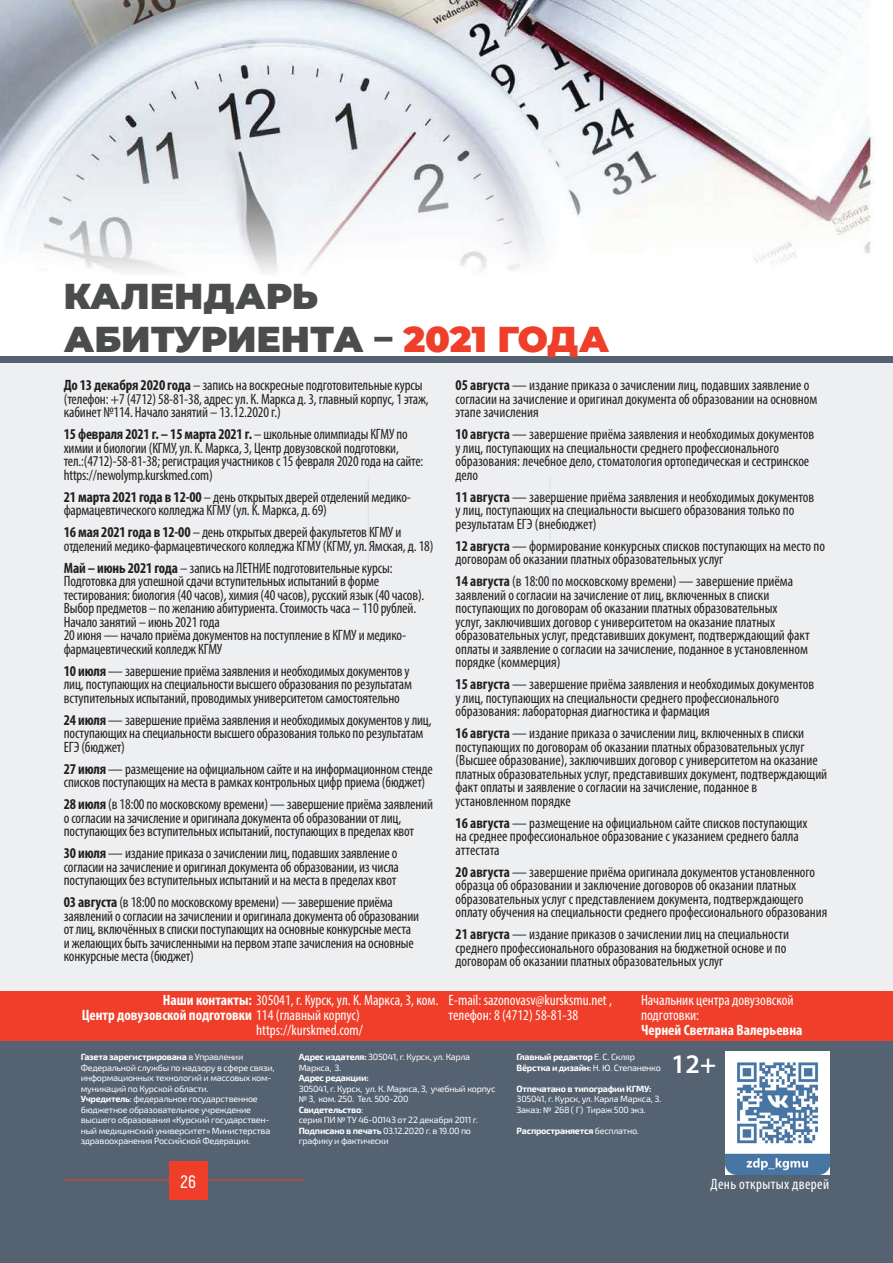
<style>
.page{position:relative;width:893px;height:1263px;background:#556272}
.page>*{position:absolute;margin:0;border:0;box-sizing:border-box;transform-origin:0 0}
.t1{font:900 36px/43.2px "Montserrat";color:#4b4c4d}
.t2{font:600 27px "Myriad Pro";color:#fff}
.t3{font:600 18px "Akrobat";color:#fff}
.t4{font:condensed 15px/13.5px "Myriad Pro";letter-spacing:-.005em;color:#231f20}
.t5{font:condensed 15px/15px "Myriad Pro";color:#fff}
.t6{font:700 condensed 15px "Myriad Pro";color:#fff}
.t7{font:condensed 15px "Myriad Pro";letter-spacing:.025em;color:#fff}
.t8{font:9px/10.5px "Exo 2.0";letter-spacing:-.03em;color:#fff}
.t9{font:700 9px/10.5px "Exo 2.0";letter-spacing:-.03em;color:#fff}
.s1{color:#ef3e29}
.s2{font-weight:700}
.s3{font-weight:400}
.s4{font-family:"Myriad Pro"}
</style>
<div class="page">
<hr style="left:64px;top:1179px;width:239px;height:1px;background:#ef3e29">
<div style="left:169px;top:1161px;width:38px;height:38px;background:#ef3e29"></div>
<img style="left:0;top:0;width:893px;height:355px">
<img style="left:725px;top:1051px;width:104px;height:123px">
<div style="left:0;top:363px;width:893px;height:628px;background:#edeff0"></div>
<div style="left:0;top:991px;width:893px;height:50px;background:#ef3e29"></div>
<hr style="left:368px;top:478px;width:1px;height:122px;background:#d8dfe6">
<hr style="left:550px;top:478px;width:1px;height:122px;background:#d8dfe6">
<h1 class="t1" style="left:64px;top:272px;width:547px">КАЛЕНДАРЬ<br>АБИТУРИЕНТА – <span class="s1">2021 ГОДА</span></h1>
<p class="t4" style="left:64px;top:378px;width:366px"><span class="s2">До 13 декабря 2020 года</span> – запись на воскресные подготовительные курсы (телефон: +7 (4712) 58-81-38, адрес: ул. К. Маркса д. 3, главный корпус, 1 этаж, кабинет №114. Начало занятий – 13.12.2020 г.)</p>
<p class="t4" style="left:64px;top:427px;width:361px"><span class="s2">15 февраля 2021 г. – 15 марта 2021 г.</span> – школьные олимпиады КГМУ по химии и биологии (КГМУ, ул. К. Маркса, 3, Центр довузовской подготовки, тел.:(4712)-58-81-38; регистрация участников с 15 февраля 2020 года на сайте: https://newolymp.kurskmed.com)</p>
<p class="t4" style="left:64px;top:490px;width:349px"><span class="s2">21 марта 2021 года в 12-00</span> – день открытых дверей отделений медико&shy;фармацевтического колледжа КГМУ (ул. К. Маркса, д. 69)</p>
<p class="t4" style="left:64px;top:525px;width:371px"><span class="s2">16 мая 2021 года в 12-00</span> – день открытых дверей факультетов КГМУ и отделений медико-фармацевтического колледжа КГМУ (КГМУ, ул. Ямская, д. 18)</p>
<p class="t4" style="left:64px;top:561px;width:362px"><span class="s2">Май – июнь 2021 года</span> – запись на ЛЕТНИЕ подготовительные курсы:<br>Подготовка для успешной сдачи вступительных испытаний в форме тестирования: биология (40 часов), химия (40 часов), русский язык (40 часов).<br>Выбор предметов – по желанию абитуриента. Стоимость часа – 110 рублей.<br>Начало занятий – июнь 2021 года<br>20 июня — начало приёма документов на поступление в КГМУ и медико&shy;фармацевтический колледж КГМУ</p>
<p class="t4" style="left:64px;top:664px;width:350px"><span class="s2">10 июля</span> — завершение приёма заявления и необходимых документов у лиц, поступающих на специальности высшего образования по результатам вступительных испытаний, проводимых университетом самостоятельно</p>
<p class="t4" style="left:64px;top:713px;width:369px"><span class="s2">24 июля</span> — завершение приёма заявления и необходимых документов у лиц, поступающих на специальности высшего образования только по результатам<br>ЕГЭ (бюджет)</p>
<p class="t4" style="left:64px;top:762px;width:371px"><span class="s2">27 июля</span> — размещение на официальном сайте и на информационном стенде списков поступающих на места в рамках контрольных цифр приема (бюджет)</p>
<p class="t4" style="left:64px;top:797px;width:371px"><span class="s2">28 июля</span> (в 18:00 по московскому времени) — завершение приёма заявлений о согласии на зачисление и оригинала документа об образовании от лиц, поступающих без вступительных испытаний, поступающих в пределах квот</p>
<p class="t4" style="left:64px;top:846px;width:337px;text-align:justify"><span class="s2">30 июля</span> — издание приказа о зачислении лиц, подавших заявление о согласии на зачисление и оригинал документа об образовании, из числа поступающих без вступительных испытаний и на места в пределах квот</p>
<p class="t4" style="left:64px;top:895px;width:357px"><span class="s2">03 августа</span> (в 18:00 по московскому времени) — завершение приёма заявлений о согласии на зачислении и оригинала документа об образовании от лиц, включённых в списки поступающих на основные конкурсные места и желающих быть зачисленными на первом этапе зачисления на основные конкурсные места (бюджет)</p>
<p class="t4" style="left:455px;top:378px;width:363px"><span class="s2">05 августа</span> — издание приказа о зачислении лиц, подавших заявление о согласии на зачисление и оригинал документа об образовании на основном этапе зачисления</p>
<p class="t4" style="left:455px;top:427px;width:360px"><span class="s2">10 августа</span> — завершение приёма заявления и необходимых документов у лиц, поступающих на специальности среднего профессионального образования: лечебное дело, стоматология ортопедическая и сестринское дело</p>
<p class="t4" style="left:455px;top:490px;width:360px"><span class="s2">11 августа</span> — завершение приёма заявления и необходимых документов у лиц, поступающих на специальности высшего образования только по результатам ЕГЭ (внебюджет)</p>
<p class="t4" style="left:455px;top:539px;width:371px"><span class="s2">12 августа</span> — формирование конкурсных списков поступающих на место по договорам об оказании платных образовательных услуг</p>
<p class="t4" style="left:455px;top:574px;width:356px"><span class="s2">14 августа</span> (в 18:00 по московскому времени) — завершение приёма заявлений о согласии на зачисление от лиц, включенных в списки поступающих по договорам об оказании платных образовательных<br>услуг, заключивших договор с университетом на оказание платных образовательных услуг, представивших документ, подтверждающий факт оплаты и заявление о согласии на зачисление, поданное в установленном порядке (коммерция)</p>
<p class="t4" style="left:455px;top:677px;width:360px"><span class="s2">15 августа</span> — завершение приёма заявления и необходимых документов у лиц, поступающих на специальности среднего профессионального образования: лабораторная диагностика и фармация</p>
<p class="t4" style="left:455px;top:726px;width:373px"><span class="s2">16 августа</span> — издание приказа о зачислении лиц, включенных в списки поступающих по договорам об оказании платных образовательных услуг (Высшее образование), заключивших договор с университетом на оказание платных образовательных услуг, представивших документ, подтверждающий факт оплаты и заявление о согласии на зачисление, поданное в установленном порядке</p>
<p class="t4" style="left:455px;top:816px;width:353px"><span class="s2">16 августа</span> — размещение на официальном сайте списков поступающих на среднее профессиональное образование с указанием среднего балла аттестата</p>
<p class="t4" style="left:455px;top:865px;width:373px"><span class="s2">20 августа</span> — завершение приёма оригинала документов установленного образца об образовании и заключение договоров об оказании платных образовательных услуг с представлением документа, подтверждающего оплату обучения на специальности среднего профессионального образования</p>
<p class="t4" style="left:455px;top:927px;width:335px"><span class="s2">21 августа</span> — издание приказов о зачислении лиц на специальности среднего профессионального образования на бюджетной основе и по договорам об оказании платных образовательных услуг</p>
<p class="t5" style="left:163px;top:992px;width:277px"><span class="s2">Наши контакты:</span> 305041, г. Курск, ул. К. Маркса, 3, ком.</p>
<p class="t6" style="left:82px;top:1005px;width:280px">Центр довузовской подготовки <span class="s3">114 (главный корпус)</span></p>
<p class="t5" style="left:256px;top:1022px;width:108px">https://kurskmed.com/</p>
<p class="t5" style="left:449px;top:992px;width:165px">E-mail: sazonovasv@kursksmu.net , телефон: 8 (4712) 58-81-38</p>
<p class="t5" style="left:641px;top:992px;width:154px">Начальник центра довузовской подготовки:</p>
<p class="t6" style="left:641px;top:1020px;width:163px">Черней Светлана Валерьевна</p>
<p class="t8" style="left:81px;top:1052px;width:195px"><span class="s2">Газета зарегистрирована</span> в Управлении Федеральной службы по надзору в сфере связи, информационных технологий и массовых ком&shy;муникаций по Курской области.<br><span class="s2">Учредитель</span>: федеральное государственное бюджетное образовательное учреждение высшего образования «Курский государствен&shy;ный медицинский университет» Министерства здравоохранения Российской Федерации.</p>
<p class="t8" style="left:299px;top:1052px;width:173px"><span class="s2">Адрес издателя:</span> 305041, г. Курск, ул. Карла<br>Маркса, 3.</p>
<p class="t9" style="left:299px;top:1073px;width:71px">Адрес редакции:</p>
<p class="t8" style="left:299px;top:1083px;width:198px">305041, г. Курск, ул. К. Маркса, 3, учебный корпус <span class="s4">№</span> 3, ком. 250. Тел. 500-200<br><span class="s2">Свидетельство</span>:<br>серия ПИ <span class="s4">№</span> ТУ 46-00143 от 22 декабря 2011 г.<br><span class="s2">Подписано в печать</span> 03.12.2020 г. в 19.00 по графику и фактически</p>
<p class="t9" style="left:517px;top:1052px;width:146px">Главный редактор <span class="s3">Е. С. Скляр<br></span>Вёрстка и дизайн: <span class="s3">Н. Ю. Степаненко</span></p>
<p class="t9" style="left:517px;top:1083px;width:136px">Отпечатано в типографии КГМУ:</p>
<p class="t8" style="left:517px;top:1094px;width:146px">305041, г. Курск, ул. Карла Маркса, 3.<br>Заказ: <span class="s4">№</span> 268 ( Г) Тираж 500 экз.</p>
<p class="t9" style="left:517px;top:1125px;width:124px">Распространяется <span class="s3">бесплатно.</span></p>
<h2 class="t2" style="left:671px;top:1046px;width:47px">12+</h2>
<p class="t3" style="left:181px;top:1171px;width:17px">26</p>
<p class="t7" style="left:711px;top:1175px;width:120px">День открытых дверей</p>
</div>
